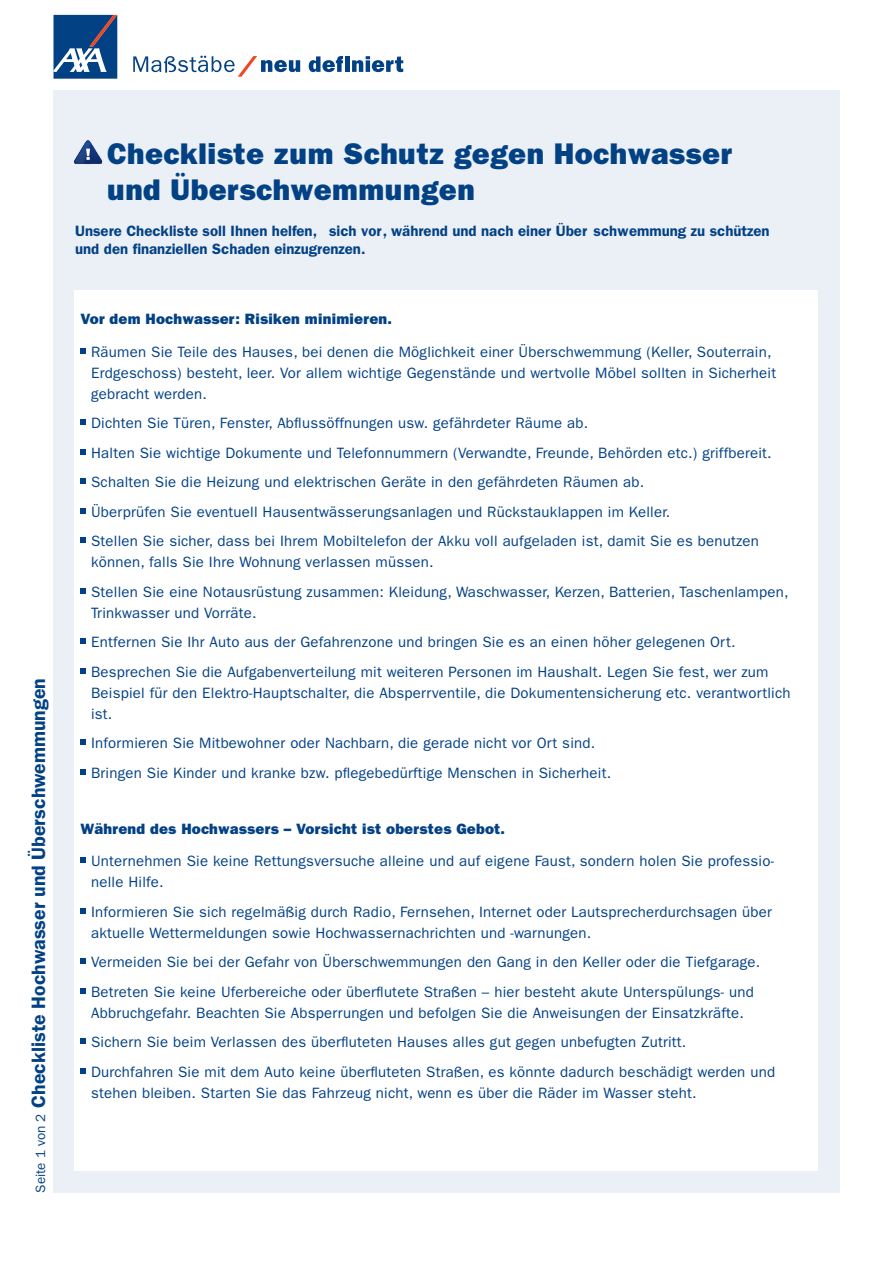
<style>
.page{position:relative;width:893px;height:1263px;background:#fff}
.page>*{position:absolute;margin:0;border:0;box-sizing:border-box;transform-origin:0 0}
.t1{font:800 30px/36px "Franklin Gothic LT";letter-spacing:.015em;color:#034185}
.t2{font:600 19.5px "Franklin Gothic LT";color:#034185}
.t3{font:15px/21px "Franklin Gothic LT";letter-spacing:.015em;color:#034185}
.t4{font:600 15px/18px "Franklin Gothic LT";color:#034185}
.t5{font:800 15px "Franklin Gothic LT";letter-spacing:.015em;color:#034185}
.s1{font-weight:400;font-size:13.5px}
</style>
<div class="page">
<div style="left:53px;top:90px;width:787px;height:1103px;background:#eaf0f6"></div>
<div style="left:75px;top:290px;width:743px;height:880px;background:#fff"></div>
<svg style="left:81px;top:348px;width:5px;height:5px"></svg>
<svg style="left:81px;top:419px;width:5px;height:6px"></svg>
<svg style="left:81px;top:449px;width:5px;height:5px"></svg>
<svg style="left:81px;top:478px;width:5px;height:6px"></svg>
<svg style="left:81px;top:508px;width:5px;height:5px"></svg>
<svg style="left:81px;top:537px;width:5px;height:6px"></svg>
<svg style="left:81px;top:588px;width:5px;height:5px"></svg>
<svg style="left:81px;top:638px;width:5px;height:6px"></svg>
<svg style="left:81px;top:668px;width:5px;height:5px"></svg>
<svg style="left:81px;top:739px;width:5px;height:6px"></svg>
<svg style="left:81px;top:769px;width:5px;height:6px"></svg>
<svg style="left:81px;top:857px;width:5px;height:6px"></svg>
<svg style="left:81px;top:908px;width:5px;height:6px"></svg>
<svg style="left:81px;top:958px;width:5px;height:6px"></svg>
<svg style="left:81px;top:988px;width:5px;height:6px"></svg>
<svg style="left:81px;top:1038px;width:5px;height:6px"></svg>
<svg style="left:81px;top:1068px;width:5px;height:6px"></svg>
<svg style="left:54px;top:15px;width:63px;height:64px;background:#305e94"></svg>
<svg style="left:309px;top:56px;width:94px;height:16px"></svg>
<svg style="left:133px;top:56px;width:167px;height:21px"></svg>
<img style="left:74px;top:140px;width:29px;height:25px">
<h2 class="t2" style="left:27px;top:1193px;width:516px;rotate:-90deg"><span class="s1">Seite 1 von 2</span> Checkliste Hochwasser und Überschwemmungen</h2>
<p class="t1" style="left:107px;top:136px;width:627px">Checkliste zum Schutz gegen Hochwasser und Überschwemmungen</p>
<p class="t4" style="left:75px;top:222px;width:696px">Unsere Checkliste soll Ihnen helfen, sich vor, während und nach einer Über schwemmung zu schützen und den finanziellen Schaden einzugrenzen.</p>
<p class="t5" style="left:81px;top:310px;width:313px">Vor dem Hochwasser: Risiken minimieren.</p>
<p class="t3" style="left:91px;top:341px;width:687px">Räumen Sie Teile des Hauses, bei denen die Möglichkeit einer Überschwemmung (Keller, Souterrain,<br>Erdgeschoss) besteht, leer. Vor allem wichtige Gegenstände und wertvolle Möbel sollten in Sicherheit gebracht werden.</p>
<p class="t3" style="left:91px;top:412px;width:499px">Dichten Sie Türen, Fenster, Abflussöffnungen usw. gefährdeter Räume ab.</p>
<p class="t3" style="left:91px;top:442px;width:682px">Halten Sie wichtige Dokumente und Telefonnummern (Verwandte, Freunde, Behörden etc.) griffbereit.</p>
<p class="t3" style="left:91px;top:471px;width:555px">Schalten Sie die Heizung und elektrischen Geräte in den gefährdeten Räumen ab.</p>
<p class="t3" style="left:91px;top:501px;width:581px">Überprüfen Sie eventuell Hausentwässerungsanlagen und Rückstauklappen im Keller.</p>
<p class="t3" style="left:91px;top:531px;width:669px">Stellen Sie sicher, dass bei Ihrem Mobiltelefon der Akku voll aufgeladen ist, damit Sie es benutzen können, falls Sie Ihre Wohnung verlassen müssen.</p>
<p class="t3" style="left:91px;top:581px;width:699px">Stellen Sie eine Notausrüstung zusammen: Kleidung, Waschwasser, Kerzen, Batterien, Taschenlampen,<br>Trinkwasser und Vorräte.</p>
<p class="t3" style="left:91px;top:627px;width:679px;line-height:29.5px">Entfernen Sie Ihr Auto aus der Gefahrenzone und bringen Sie es an einen höher gelegenen Ort.<br>Besprechen Sie die Aufgabenverteilung mit weiteren Personen im Haushalt. Legen Sie fest, wer zum</p>
<p class="t3" style="left:91px;top:682px;width:701px">Beispiel für den Elektro-Hauptschalter, die Absperrventile, die Dokumentensicherung etc. verantwortlich ist.</p>
<p class="t3" style="left:91px;top:728px;width:522px;line-height:29.5px">Informieren Sie Mitbewohner oder Nachbarn, die gerade nicht vor Ort sind.<br>Bringen Sie Kinder und kranke bzw. pflegebedürftige Menschen in Sicherheit.</p>
<p class="t5" style="left:81px;top:820px;width:426px">Während des Hochwassers – Vorsicht ist oberstes Gebot.</p>
<p class="t3" style="left:91px;top:851px;width:684px">Unternehmen Sie keine Rettungsversuche alleine und auf eigene Faust, sondern holen Sie professio&shy;nelle Hilfe.</p>
<p class="t3" style="left:91px;top:901px;width:682px">Informieren Sie sich regelmäßig durch Radio, Fernsehen, Internet oder Lautsprecherdurchsagen über aktuelle Wettermeldungen sowie Hochwassernachrichten und -warnungen.</p>
<p class="t3" style="left:91px;top:947px;width:671px;line-height:29.5px">Vermeiden Sie bei der Gefahr von Überschwemmungen den Gang in den Keller oder die Tiefgarage.<br>Betreten Sie keine Uferbereiche oder überflutete Straßen – hier besteht akute Unterspülungs- und</p>
<p class="t3" style="left:91px;top:998px;width:654px;line-height:29.5px">Abbruchgefahr. Beachten Sie Absperrungen und befolgen Sie die Anweisungen der Einsatzkräfte.<br>Sichern Sie beim Verlassen des überfluteten Hauses alles gut gegen unbefugten Zutritt.</p>
<p class="t3" style="left:91px;top:1061px;width:685px">Durchfahren Sie mit dem Auto keine überfluteten Straßen, es könnte dadurch beschädigt werden und stehen bleiben. Starten Sie das Fahrzeug nicht, wenn es über die Räder im Wasser steht.</p>
</div>
